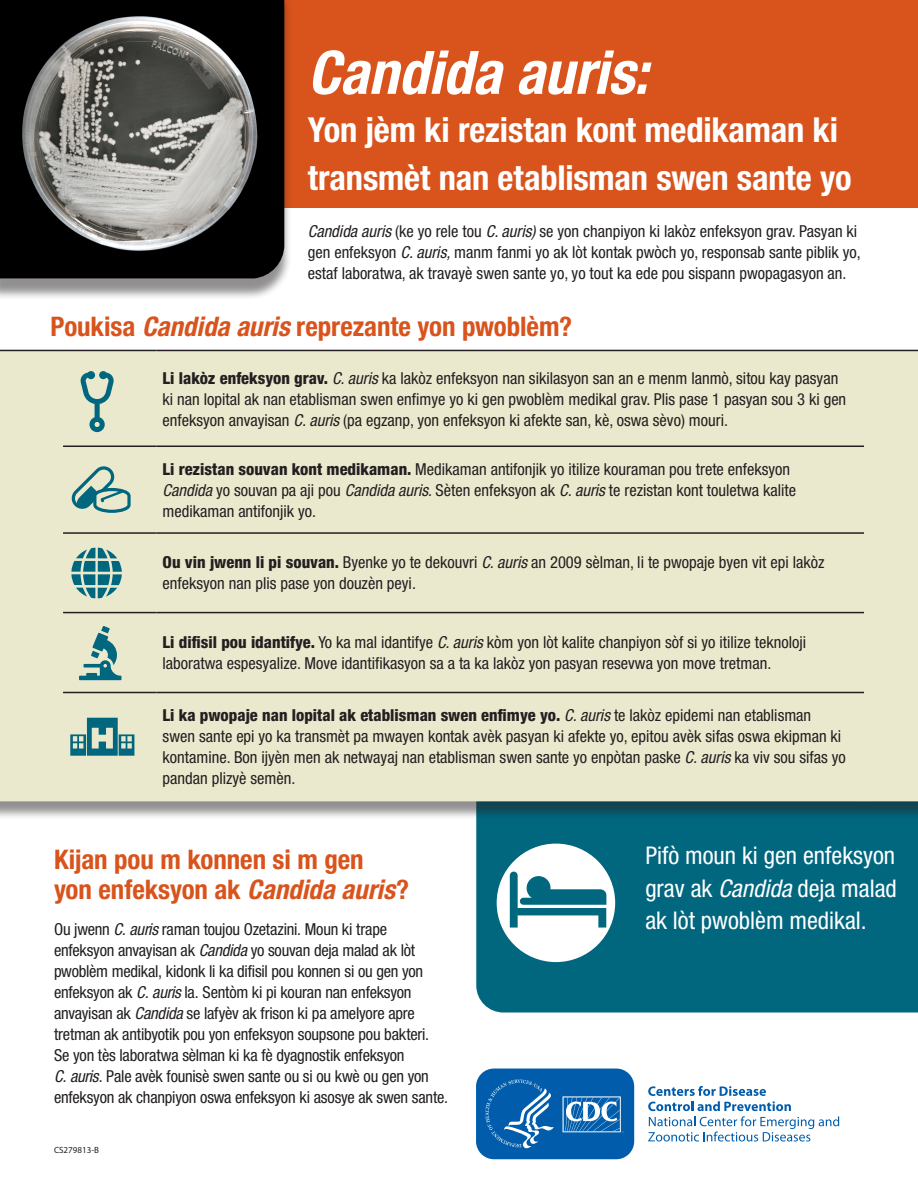
<style>
.page{position:relative;width:918px;height:1188px;background:#fff}
.page>*{position:absolute;margin:0;border:0;box-sizing:border-box;transform-origin:0 0}
.t1{font:italic 700 condensed 60px "Helvetica Neue LT Std";letter-spacing:-.005em;color:#fff}
.t2{font:700 condensed 34.5px/48px "Helvetica Neue LT Std";letter-spacing:-.005em;color:#fff}
.t3{font:700 condensed 27px/30px "Helvetica Neue LT Std";letter-spacing:-.005em;color:#d9531c}
.pullout{font:condensed 24.45px/32.5px "Helvetica Neue LT Std";color:#fff;text-align:justify}
.t4{font:condensed 16.5px/21px "Helvetica Neue LT Std";color:#231f20}
.t5{font:9px "Myriad Pro";color:#231f20}
.s1{font-style:italic}
.s2{font-weight:800}
</style>
<div class="page">
<div style="left:476px;top:820px;width:442px;height:193px;background:#00677f"></div>
<div style="left:0;top:0;width:918px;height:207px;background:#d9531c"></div>
<svg style="left:648px;top:1086px;width:191px;height:56px"></svg>
<svg style="left:476px;top:1068px;width:159px;height:92px;background:#2574b6"></svg>
<div style="left:497px;top:844px;width:118px;height:118px;background:#fff;border-radius:50%"></div>
<svg style="left:510px;top:872px;width:96px;height:56px"></svg>
<div style="left:0;top:0;width:293px;height:300px;background:#231f20;opacity:.5"></div>
<img style="left:0;top:0;width:284px;height:278px">
<div style="left:0;top:305px;width:918px;height:515px;background:#231f20;opacity:.5"></div>
<svg style="left:0;top:305px;width:918px;height:45px"></svg>
<div style="left:0;top:351px;width:918px;height:450px;background:#eae9ce"></div>
<hr style="left:0;top:350px;width:63px;height:1px;background:#231f20">
<hr style="left:63px;top:350px;width:94px;height:1px;background:#231f20">
<hr style="left:157px;top:350px;width:707px;height:1px;background:#231f20">
<hr style="left:864px;top:350px;width:54px;height:1px;background:#231f20">
<hr style="left:157px;top:446px;width:707px;height:1px;background:#231f20">
<hr style="left:157px;top:532px;width:707px;height:2px;background:#231f20">
<hr style="left:157px;top:612px;width:707px;height:1px;background:#231f20">
<hr style="left:157px;top:692px;width:707px;height:1px;background:#231f20">
<hr style="left:63px;top:446px;width:94px;height:1px;background:#231f20">
<hr style="left:63px;top:532px;width:94px;height:2px;background:#231f20">
<hr style="left:63px;top:612px;width:94px;height:1px;background:#231f20">
<hr style="left:63px;top:692px;width:94px;height:1px;background:#231f20">
<svg style="left:80px;top:371px;width:34px;height:61px;background:#9cbdb3"></svg>
<svg style="left:71px;top:465px;width:60px;height:48px;background:#a2c1b5"></svg>
<svg style="left:71px;top:548px;width:51px;height:50px;background:#70a5a4"></svg>
<svg style="left:79px;top:626px;width:42px;height:54px;background:#90b7af"></svg>
<svg style="left:70px;top:718px;width:64px;height:38px;background:#6da3a3"></svg>
<h1 class="t1" style="left:308px;top:36px;width:342px">Candida auris:</h1>
<h1 class="t2" style="left:308px;top:105px;width:545px">Yon jèm ki rezistan kont medikaman ki transmèt nan etablisman swen sante yo</h1>
<p class="t4" style="left:308px;top:220px;width:555px"><span class="s1">Candida auris</span> (ke yo rele tou <span class="s1">C. auris)</span> se yon chanpiyon ki lakòz enfeksyon grav. Pasyan ki gen enfeksyon <span class="s1">C. auris,</span> manm fanmi yo ak lòt kontak pwòch yo, responsab sante piblik yo, estaf laboratwa, ak travayè swen sante yo, yo tout ka ede pou sispann pwopagasyon an.</p>
<h2 class="t3" style="left:51px;top:311px;width:523px">Poukisa <span class="s1">Candida auris</span> reprezante yon pwoblèm?</h2>
<p class="t4" style="left:163px;top:367px;width:685px"><span class="s2">Li lakòz enfeksyon grav.</span> <span class="s1">C. auris</span> ka lakòz enfeksyon nan sikilasyon san an e menm lanmò, sitou kay pasyan ki nan lopital ak nan etablisman swen enfimye yo ki gen pwoblèm medikal grav. Plis pase 1 pasyan sou 3 ki gen enfeksyon anvayisan <span class="s1">C. auris</span> (pa egzanp, yon enfeksyon ki afekte san, kè, oswa sèvo) mouri.</p>
<p class="t4" style="left:163px;top:458px;width:635px"><span class="s2">Li rezistan souvan kont medikaman.</span> Medikaman antifonjik yo itilize kouraman pou trete enfeksyon<br><span class="s1">Candida</span> yo souvan pa aji pou <span class="s1">Candida auris</span>. Sèten enfeksyon ak <span class="s1">C. auris</span> te rezistan kont touletwa kalite medikaman antifonjik yo.</p>
<p class="t4" style="left:163px;top:552px;width:663px"><span class="s2">Ou vin jwenn li pi souvan.</span> Byenke yo te dekouvri <span class="s1">C. auris</span> an 2009 sèlman, li te pwopaje byen vit epi lakòz enfeksyon nan plis pase yon douzèn peyi.</p>
<p class="t4" style="left:163px;top:631px;width:645px"><span class="s2">Li difisil pou idantifye.</span> Yo ka mal idantifye <span class="s1">C. auris</span> kòm yon lòt kalite chanpiyon sòf si yo itilize teknoloji laboratwa espesyalize. Move idantifikasyon sa a ta ka lakòz yon pasyan resevwa yon move tretman.</p>
<p class="t4" style="left:163px;top:705px;width:685px"><span class="s2">Li ka pwopaje nan lopital ak etablisman swen enfimye yo.</span> <span class="s1">C. auris</span> te lakòz epidemi nan etablisman swen sante epi yo ka transmèt pa mwayen kontak avèk pasyan ki afekte yo, epitou avèk sifas oswa ekipman ki kontamine. Bon ijyèn men ak netwayaj nan etablisman swen sante yo enpòtan paske <span class="s1">C. auris</span> ka viv sou sifas yo pandan plizyè semèn.</p>
<h2 class="t3" style="left:54px;top:844px;width:357px">Kijan pou m konnen si m gen<br>yon enfeksyon ak <span class="s1">Candida auris</span>?</h2>
<p class="t4" style="left:54px;top:918px;width:396px">Ou jwenn <span class="s1">C. auris</span> raman toujou Ozetazini. Moun ki trape enfeksyon anvayisan ak <span class="s1">Candida</span> yo souvan deja malad ak lòt pwoblèm medikal, kidonk li ka difisil pou konnen si ou gen yon enfeksyon ak <span class="s1">C. auris</span> la. Sentòm ki pi kouran nan enfeksyon anvayisan ak <span class="s1">Candida</span> se lafyèv ak frison ki pa amelyore apre tretman ak antibyotik pou yon enfeksyon soupsone pou bakteri.<br>Se yon tès laboratwa sèlman ki ka fè dyagnostik enfeksyon<br><span class="s1">C. auris</span>. Pale avèk founisè swen sante ou si ou kwè ou gen yon enfeksyon ak chanpiyon oswa enfeksyon ki asosye ak swen sante.</p>
<p class="t5" style="left:54px;top:1144px;width:46px">CS279813-B</p>
<p class="pullout" style="left:645px;top:839px;width:253px">Pifò moun ki gen enfeksyon grav ak <span class="s1">Candida</span> deja malad ak lòt pwoblèm medikal.</p>
</div>
